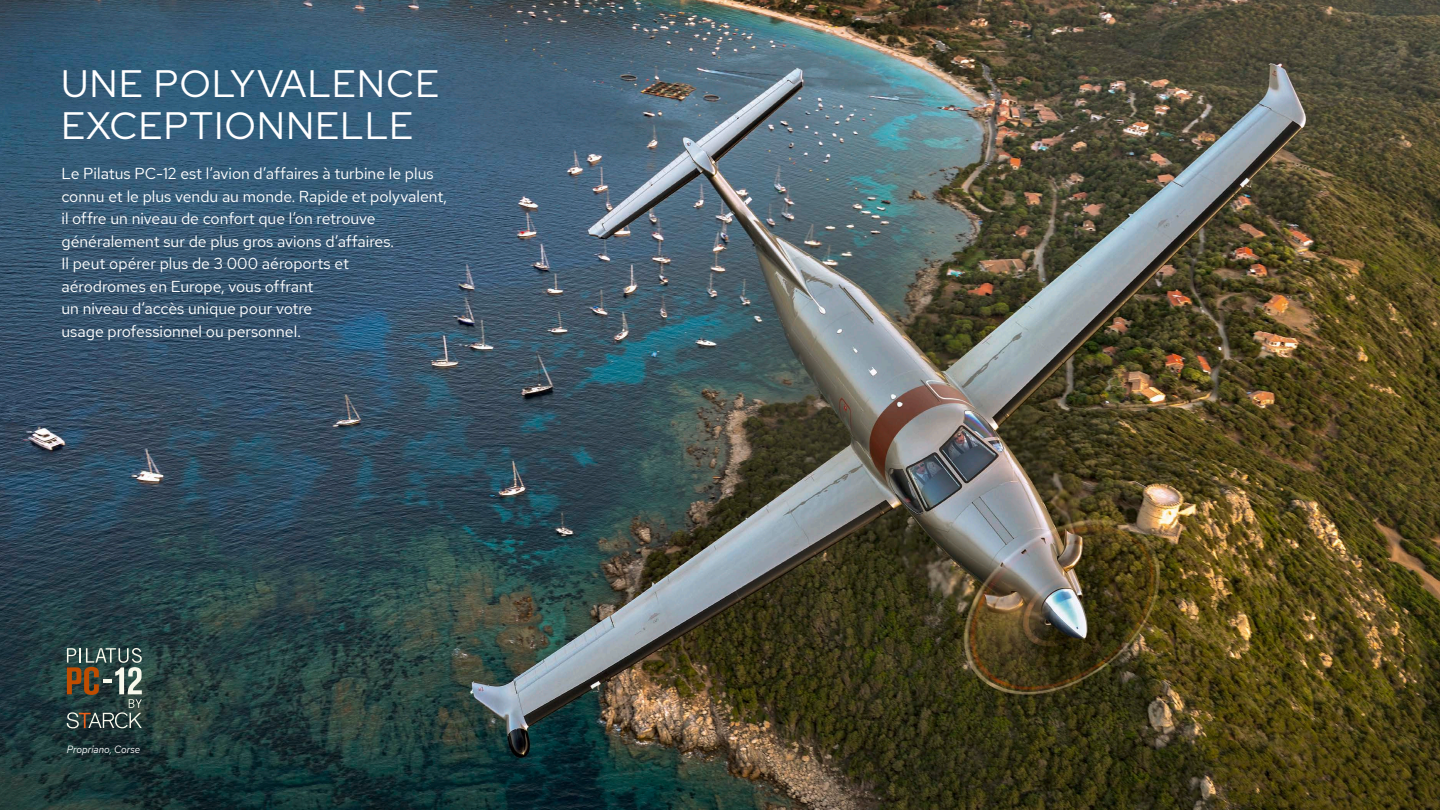
<style>
.page{position:relative;width:1440px;height:810px;background:#fff}
.page>*{position:absolute;margin:0;border:0;box-sizing:border-box;transform-origin:0 0}
.t1{font:38.1px/41.2px "Red Hat Display";letter-spacing:.04em;color:#fff}
.t2{font:15.83px/22.5px "Red Hat Text";color:#fff}
.t3{font:italic 10.5px "Red Hat Text";color:#fff;scale:.95 1}
</style>
<div class="page">
<img style="left:0;top:0;width:1440px;height:810px">
<svg style="left:67px;top:648px;width:75px;height:80px"></svg>
<h1 class="t1" style="left:62px;top:63px;width:379px">UNE POLYVALENCE<br>EXCEPTIONNELLE</h1>
<p class="t2" style="left:62px;top:162px;width:387px">Le Pilatus PC-12 est l’avion d’affaires à turbine le plus connu et le plus vendu au monde. Rapide et polyvalent, il offre un niveau de confort que l’on retrouve généralement sur de plus gros avions d’affaires.<br>Il peut opérer plus de 3 000 aéroports et<br>aérodromes en Europe, vous offrant<br>un niveau d’accès unique pour votre<br>usage professionnel ou personnel.</p>
<p class="t3" style="left:67px;top:742px;width:79px">Propriano, Corse</p>
</div>
